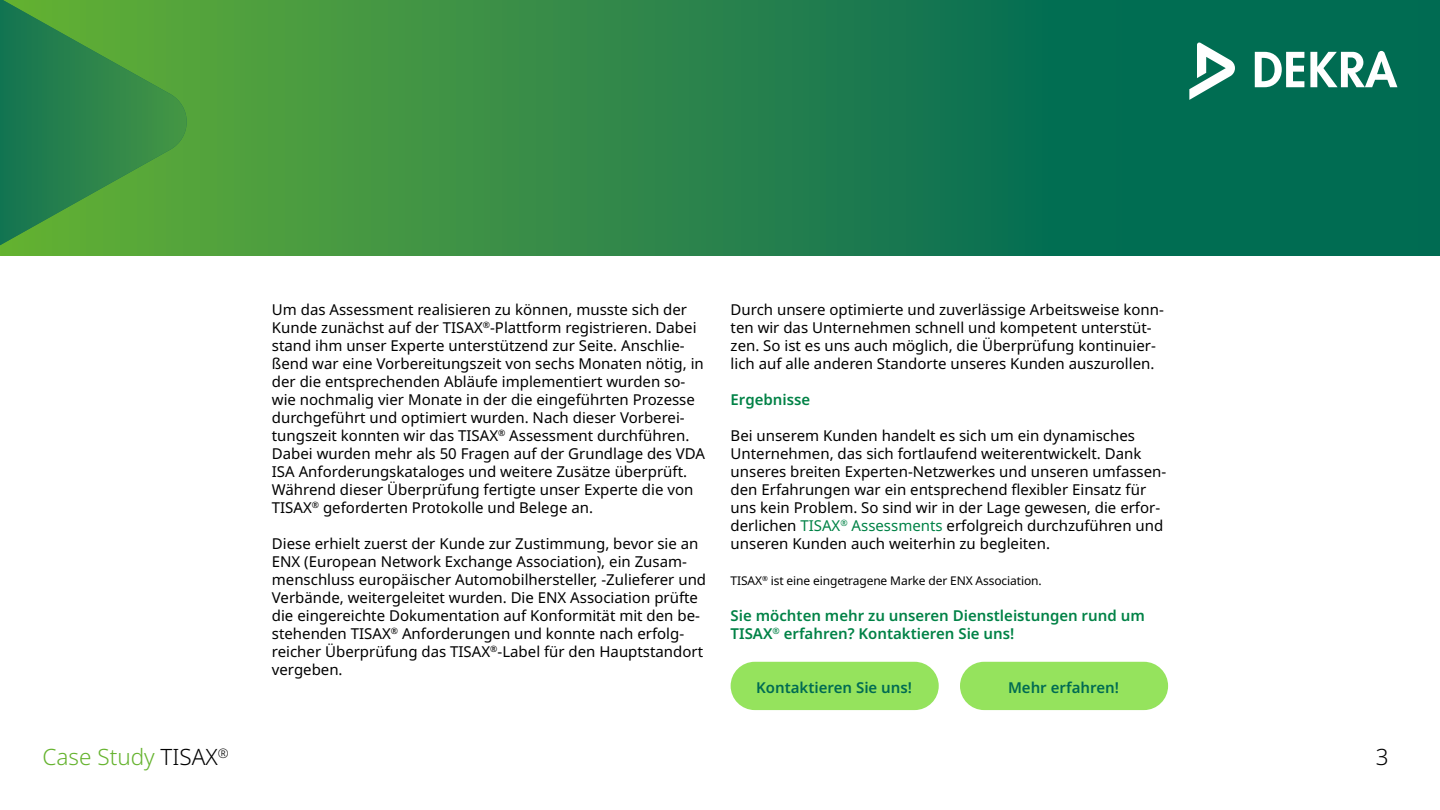
<style>
.page{position:relative;width:1440px;height:810px;background:#fff}
.page>*{position:absolute;margin:0;border:0;box-sizing:border-box;transform-origin:0 0}
.t1{font:300 22.5px "Noto Sans";color:#65b32e}
.t2{font:300 22.5px "Noto Sans";color:#000}
.t3{font:15px/18px "Noto Sans";color:#000}
.t4{font:600 15px/18px "Noto Sans";color:#008246}
.t5{font:600 15px "Noto Sans";color:#006b52}
.t6{font:12px "Noto Sans";letter-spacing:-.01em;color:#000}
.s1{color:#008246}
.s2{color:#000}
</style>
<div class="page">
<svg style="left:192px;top:0;width:1248px;height:255px;background:#21804b"></svg>
<svg style="left:0;top:0;width:192px;height:256px;background:#3b9143"></svg>
<div style="left:731px;top:662px;width:208px;height:48px;background:#95e35d;border-radius:24px"></div>
<div style="left:960px;top:662px;width:208px;height:48px;background:#95e35d;border-radius:24px"></div>
<svg style="left:1255px;top:52px;width:49px;height:35px"></svg>
<svg style="left:1310px;top:51px;width:87px;height:36px"></svg>
<svg style="left:1189px;top:42px;width:46px;height:58px"></svg>
<p class="t3" style="left:272px;top:301px;width:435px">Um das Assessment realisieren zu können, musste sich der Kunde zunächst auf der TISAX<sup>®</sup>-Plattform registrieren. Dabei stand ihm unser Experte unterstützend zur Seite. Anschlie&shy;ßend war eine Vorbereitungszeit von sechs Monaten nötig, in der die entsprechenden Abläufe implementiert wurden so&shy;wie nochmalig vier Monate in der die eingeführten Prozesse durchgeführt und optimiert wurden. Nach dieser Vorberei&shy;tungszeit konnten wir das TISAX<sup>®</sup> Assessment durchführen.<br>Dabei wurden mehr als 50 Fragen auf der Grundlage des VDA ISA Anforderungskataloges und weitere Zusätze überprüft.<br>Während dieser Überprüfung fertigte unser Experte die von TISAX<sup>®</sup> geforderten Protokolle und Belege an.</p>
<p class="t3" style="left:272px;top:535px;width:436px">Diese erhielt zuerst der Kunde zur Zustimmung, bevor sie an ENX (European Network Exchange Association), ein Zusam&shy;menschluss europäischer Automobilhersteller, -Zulieferer und Verbände, weitergeleitet wurden. Die ENX Association prüfte die eingereichte Dokumentation auf Konformität mit den be&shy;stehenden TISAX<sup>®</sup> Anforderungen und konnte nach erfolg&shy;reicher Überprüfung das TISAX<sup>®</sup>-Label für den Hauptstandort vergeben.</p>
<p class="t3" style="left:731px;top:301px;width:435px">Durch unsere optimierte und zuverlässige Arbeitsweise konn&shy;ten wir das Unternehmen schnell und kompetent unterstüt&shy;zen. So ist es uns auch möglich, die Überprüfung kontinuier&shy;lich auf alle anderen Standorte unseres Kunden auszurollen.</p>
<p class="t4" style="left:731px;top:391px;width:81px">Ergebnisse</p>
<p class="t3" style="left:731px;top:427px;width:437px">Bei unserem Kunden handelt es sich um ein dynamisches Unternehmen, das sich fortlaufend weiterentwickelt. Dank unseres breiten Experten-Netzwerkes und unseren umfassen&shy;den Erfahrungen war ein entsprechend flexibler Einsatz für uns kein Problem. So sind wir in der Lage gewesen, die erfor&shy;derlichen <span class="s1">TISAX</span><sup>®</sup> <span class="s1">Assessments</span> erfolgreich durchzuführen und unseren Kunden auch weiterhin zu begleiten.</p>
<p class="t6" style="left:731px;top:574px;width:313px">TISAX<sup>®</sup> ist eine eingetragene Marke der ENX Association.</p>
<p class="t4" style="left:731px;top:607px;width:416px">Sie möchten mehr zu unseren Dienstleistungen rund um<br>TISAX<sup>®</sup> erfahren? Kontaktieren Sie uns!</p>
<p class="t5" style="left:756px;top:679px;width:157px">Kontaktieren Sie uns!</p>
<p class="t5" style="left:1008px;top:679px;width:112px">Mehr erfahren!</p>
<h1 class="t1" style="left:43px;top:744px;width:188px">Case Study <span class="s2">TISAX</span><sup>®</sup></h1>
<h1 class="t2" style="left:1376px;top:744px;width:14px">3</h1>
</div>
